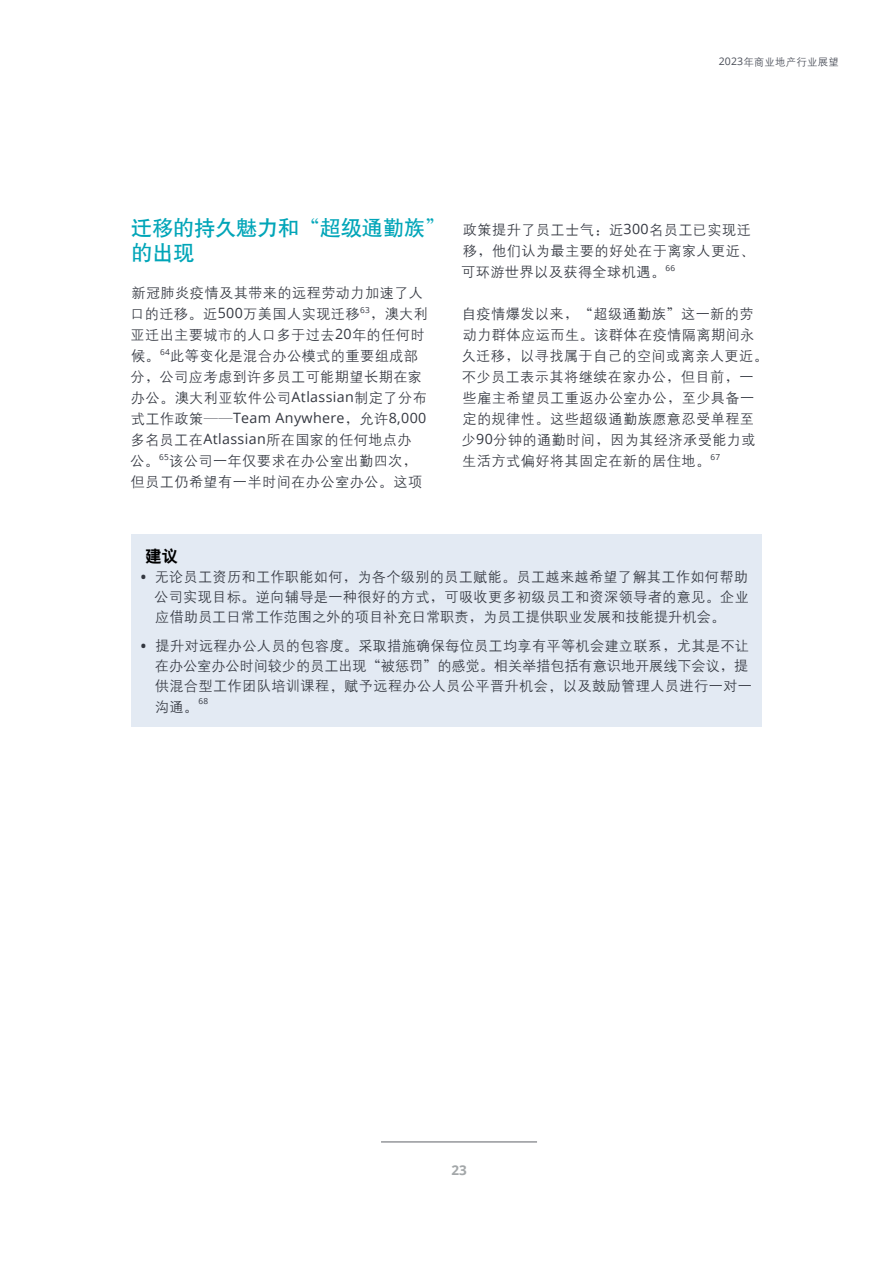
<style>
.page{position:relative;width:893px;height:1263px;background:#fff}
.page>*{position:absolute;margin:0;border:0;box-sizing:border-box;transform-origin:0 0}
.t1{font:21px/25.2px "H Yb 1 gj";color:#00a5b8}
.t2{font:16.5px "H Yb 2 gj";color:#000}
.t3{font:14.25px/21px "H Yg 2 gj";letter-spacing:.025em;color:#333740}
.t4{font:14.25px "Open Sans";letter-spacing:.025em;color:#333740}
.t5{font:700 13.5px "Open Sans";color:#a3a7a9}
.t6{font:10.5px "H Yg 2 gj";letter-spacing:.015em;color:#474b55}
.t7{font:8.25px "Open Sans";color:#333740}
.s1{font-family:"Open Sans"}
.s2{font-family:"H Ya 6 gj"}
.s3{font-family:"H Yg 2 gj"}
.s4{font-family:"Open Sans";font-weight:700}
</style>
<div class="page">
<hr style="left:381px;top:1141px;width:156px;height:1px;background:#5f6369">
<div style="left:131px;top:535px;width:631px;height:192px;background:#e3eaf3"></div>
<p class="t6" style="left:719px;top:57px;width:122px"><span class="s1">2023</span>年商业地产行业展望</p>
<h1 class="t1" style="left:131px;top:215px;width:317px">迁移的持久魅力和<span class="s2">“</span>超级通勤族<span class="s2">”</span>的出现</h1>
<p class="t3" style="left:130px;top:282px;width:299px">新冠肺炎疫情及其带来的远程劳动力加速了人口的迁移<span class="s2">。</span>近<span class="s1">500</span>万美国人实现迁移<sup>63</sup><span class="s2">，</span>澳大利亚迁出主要城市的人口多于过去<span class="s1">20</span>年的任何时候<span class="s2">。</span><sup>64</sup>此等变化是混合办公模式的重要组成部分<span class="s2">，</span>公司应考虑到许多员工可能期望长期在家办公<span class="s2">。</span>澳大利亚软件公司<span class="s1">Atlassian</span>制定了分布</p>
<p class="t4" style="left:131px;top:408px;width:297px"><span class="s3">式工作政策</span><span class="s2">——</span>Team Anywhere<span class="s2">，</span><span class="s3">允许</span>8,000</p>
<p class="t3" style="left:130px;top:429px;width:294px">多名员工在<span class="s1">Atlassian</span>所在国家的任何地点办公<span class="s2">。</span><sup>65</sup>该公司一年仅要求在办公室出勤四次<span class="s2">，</span>但员工仍希望有一半时间在办公室办公<span class="s2">。</span>这项</p>
<p class="t3" style="left:461px;top:219px;width:295px">政策提升了员工士气<span class="s2">：</span>近<span class="s1">300</span>名员工已实现迁移<span class="s2">，</span>他们认为最主要的好处在于离家人更近<span class="s2">、</span>可环游世界以及获得全球机遇<span class="s2">。</span><sup>66</sup></p>
<p class="t3" style="left:462px;top:303px;width:308px">自疫情爆发以来<span class="s2">，“</span>超级通勤族<span class="s2">”</span>这一新的劳动力群体应运而生<span class="s2">。</span>该群体在疫情隔离期间永久迁移<span class="s2">，</span>以寻找属于自己的空间或离亲人更近<span class="s2">。</span>不少员工表示其将继续在家办公<span class="s2">，</span>但目前<span class="s2">，</span>一些雇主希望员工重返办公室办公<span class="s2">，</span>至少具备一定的规律性<span class="s2">。</span>这些超级通勤族愿意忍受单程至少<span class="s1">90</span>分钟的通勤时间<span class="s2">，</span>因为其经济承受能力或生活方式偏好将其固定在新的居住地<span class="s2">。</span><sup>67</sup></p>
<p class="t2" style="left:145px;top:548px;width:34px">建议</p>
<p class="t3" style="left:154px;top:566px;width:596px;line-height:20.2px;text-align:justify;text-indent:-13px"><span class="s4">•</span> 无论员工资历和工作职能如何<span class="s2">，</span>为各个级别的员工赋能<span class="s2">。</span>员工越来越希望了解其工作如何帮助公司实现目标<span class="s2">。</span>逆向辅导是一种很好的方式<span class="s2">，</span>可吸收更多初级员工和资深领导者的意见<span class="s2">。</span>企业应借助员工日常工作范围之外的项目补充日常职责<span class="s2">，</span>为员工提供职业发展和技能提升机会<span class="s2">。</span></p>
<p class="t3" style="left:155px;top:635px;width:599px;line-height:20.2px;text-indent:-14px"><span class="s4">•</span> 提升对远程办公人员的包容度<span class="s2">。</span>采取措施确保每位员工均享有平等机会建立联系<span class="s2">，</span>尤其是不让在办公室办公时间较少的员工出现<span class="s2">“</span>被惩罚<span class="s2">”</span>的感觉<span class="s2">。</span>相关举措包括有意识地开展线下会议<span class="s2">，</span>提供混合型工作团队培训课程<span class="s2">，</span>赋予远程办公人员公平晋升机会<span class="s2">，</span>以及鼓励管理人员进行一对一沟通<span class="s2">。</span></p>
<p class="t7" style="left:199px;top:695px;width:11px">68</p>
<p class="t5" style="left:451px;top:1161px;width:17px">23</p>
</div>
